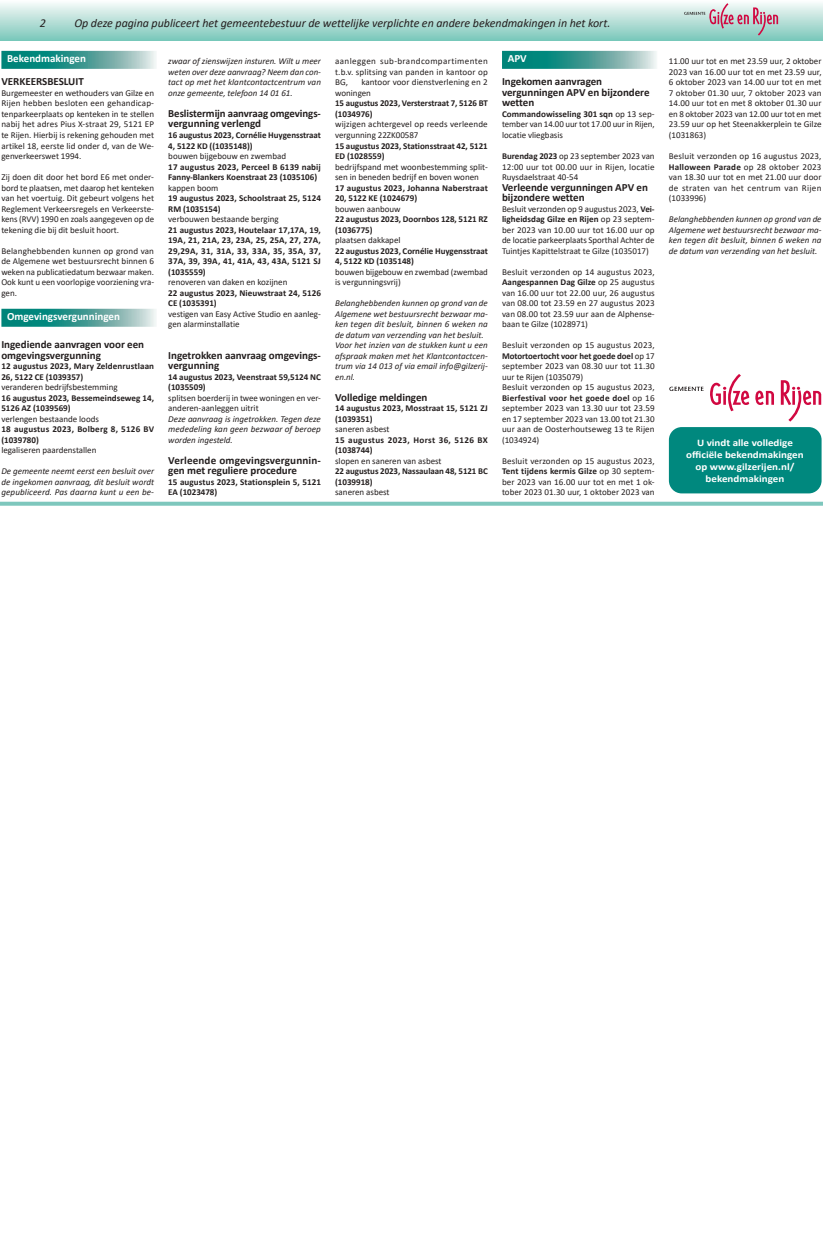
<style>
.page{position:relative;width:823px;height:1248px;background:#fff}
.page>*{position:absolute;margin:0;border:0;box-sizing:border-box;transform-origin:0 0}
.t1{font:italic 12px "Calibri";color:#241f1f}
.t2{font:700 11px/10.5px "Calibri";letter-spacing:-.005em;color:#241f1f}
.t3{font:700 11px "Calibri";color:#fff}
.t4{font:700 10px/12px "Calibri";color:#fff;text-align:center;scale:1.1 1}
.t5{font:9px/10.5px "Calibri";color:#241f1f;text-align:justify}
.t6{font:700 9px/10.5px "Calibri";color:#241f1f}
.t7{font:italic 9px/10.5px "Calibri";color:#241f1f;text-align:justify}
.t8{font:700 9px/10.5px "Calibri";letter-spacing:.025em;color:#241f1f}
.t9{font:700 9px/10.5px "Calibri";letter-spacing:.035em;color:#241f1f}
.s1{font-weight:700}
</style>
<div class="page">
<svg style="left:0;top:501px;width:822px;height:4px;background:#95d0c8"></svg>
<div style="left:668px;top:427px;width:153px;height:66px;background:#00887e;border-radius:13px"></div>
<svg style="left:710px;top:374px;width:110px;height:47px"></svg>
<svg style="left:669px;top:386px;width:34px;height:5px"></svg>
<div style="left:0;top:0;width:822px;height:40px;background:linear-gradient(to bottom,#fcfcfc,#7fc9bc)"></div>
<svg style="left:683px;top:3px;width:94px;height:33px;background:#bec4c5"></svg>
<svg style="left:1px;top:51px;width:155px;height:18px;background:#4ca29b"></svg>
<svg style="left:1px;top:309px;width:155px;height:18px;background:#4da29b"></svg>
<svg style="left:502px;top:51px;width:155px;height:18px;background:#4ca29b"></svg>
<h1 class="t1" style="left:40px;top:14px;width:8px">2</h1>
<h1 class="t1" style="left:74px;top:14px;width:537px">Op deze pagina publiceert het gemeentebestuur de wettelijke verplichte en andere bekendmakingen in het kort.</h1>
<p class="t3" style="left:7px;top:51px;width:80px">Bekendmakingen</p>
<p class="t2" style="left:1px;top:76px;width:84px">VERKEERSBESLUIT</p>
<p class="t5" style="left:1px;top:87px;width:154px">Burgemeester en wethouders van Gilze en Rijen hebben besloten een gehandicap&shy;tenparkeerplaats op kenteken in te stellen nabij het adres Pius X-straat 29, 5121 EP te Rijen. Hierbij is rekening gehouden met artikel 18, eerste lid onder d, van de We&shy;genverkeerswet 1994.</p>
<p class="t5" style="left:1px;top:171px;width:154px">Zij doen dit door het bord E6 met onder&shy;bord te plaatsen, met daarop het kenteken van het voertuig. Dit gebeurt volgens het Reglement Verkeersregels en Verkeerste&shy;kens (RVV) 1990 en zoals aangegeven op de tekening die bij dit besluit hoort.</p>
<p class="t5" style="left:1px;top:245px;width:154px">Belanghebbenden kunnen op grond van de Algemene wet bestuursrecht binnen 6 weken na publicatiedatum bezwaar maken.<br>Ook kunt u een voorlopige voorziening vra&shy;gen.</p>
<p class="t3" style="left:7px;top:308px;width:114px">Omgevingsvergunningen</p>
<p class="t2" style="left:1px;top:339px;width:144px">Ingediende aanvragen voor een omgevingsvergunning</p>
<p class="t6" style="left:1px;top:361px;width:154px">12 augustus 2023, Mary Zeldenrustlaan<br>26, 5122 CE (1039357)</p>
<p class="t5" style="left:1px;top:381px;width:118px">veranderen bedrijfsbestemming</p>
<p class="t6" style="left:1px;top:392px;width:154px">16 augustus 2023, Bessemeindseweg 14,<br>5126 AZ (1039569)</p>
<p class="t5" style="left:1px;top:413px;width:99px">verlengen bestaande loods</p>
<p class="t8" style="left:1px;top:424px;width:154px">18 augustus 2023, Bolberg 8, 5126 BV (1039780)</p>
<p class="t5" style="left:1px;top:444px;width:96px">legaliseren paardenstallen</p>
<p class="t7" style="left:1px;top:465px;width:154px">De gemeente neemt eerst een besluit over de ingekomen aanvraag, dit besluit wordt gepubliceerd. Pas daarna kunt u een be-</p>
<p class="t3" style="left:507px;top:51px;width:20px">APV</p>
<p class="t2" style="left:501px;top:76px;width:149px">Ingekomen aanvragen vergunningen APV en bijzondere wetten</p>
<p class="t5" style="left:501px;top:108px;width:154px"><span class="s1">Commandowisseling 301 sqn</span> op 13 sep&shy;tember van 14.00 uur tot 17.00 uur in Rijen, locatie vliegbasis</p>
<p class="t5" style="left:501px;top:150px;width:154px"><span class="s1">Burendag 2023</span> op 23 september 2023 van 12:00 uur tot 00.00 uur in Rijen, locatie Ruysdaelstraat 40-54</p>
<p class="t2" style="left:501px;top:181px;width:147px">Verleende vergunningen APV en bijzondere wetten</p>
<p class="t5" style="left:501px;top:203px;width:154px">Besluit verzonden op 9 augustus 2023, <span class="s1">Vei&shy;ligheidsdag Gilze en Rijen</span> op 23 septem&shy;ber 2023 van 10.00 uur tot 16.00 uur op de locatie parkeerplaats Sporthal Achter de Tuintjes Kapittelstraat te Gilze (1035017)</p>
<p class="t5" style="left:501px;top:266px;width:154px">Besluit verzonden op 14 augustus 2023, <span class="s1">Aangespannen Dag Gilze</span> op 25 augustus van 16.00 uur tot 22.00 uur, 26 augustus van 08.00 tot 23.59 en 27 augustus 2023 van 08.00 tot 23.59 uur aan de Alphense&shy;baan te Gilze (1028971)</p>
<p class="t5" style="left:501px;top:339px;width:154px;text-align:left">Besluit verzonden op 15 augustus 2023, <span class="s1">Motortoertocht voor het goede doel</span> op 17 september 2023 van 08.30 uur tot 11.30 uur te Rijen (1035079)<br>Besluit verzonden op 15 augustus 2023, <span class="s1">Bierfestival voor het goede doel</span> op 16 september 2023 van 13.30 uur tot 23.59 en 17 september 2023 van 13.00 tot 21.30 uur aan de Oosterhoutseweg 13 te Rijen (1034924)</p>
<p class="t5" style="left:501px;top:455px;width:154px">Besluit verzonden op 15 augustus 2023, <span class="s1">Tent tijdens kermis Gilze</span> op 30 septem&shy;ber 2023 van 16.00 uur tot en met 1 ok&shy;tober 2023 01.30 uur, 1 oktober 2023 van</p>
<p class="t7" style="left:168px;top:56px;width:154px">zwaar of zienswijzen insturen. Wilt u meer weten over deze aanvraag? Neem dan con&shy;tact op met het klantcontactcentrum van onze gemeente, telefoon 14 01 61.</p>
<p class="t2" style="left:168px;top:108px;width:154px">Beslistermijn aanvraag omgevings&shy;vergunning verlengd</p>
<p class="t6" style="left:168px;top:130px;width:154px">16 augustus 2023, Cornélie Huygensstraat<br>4, 5122 KD ((1035148))</p>
<p class="t5" style="left:168px;top:150px;width:119px">bouwen bijgebouw en zwembad</p>
<p class="t6" style="left:168px;top:161px;width:154px">17 augustus 2023, Perceel B 6139 nabij<br>Fanny-Blankers Koenstraat 23 (1035106)</p>
<p class="t5" style="left:168px;top:182px;width:52px">kappen boom</p>
<p class="t6" style="left:168px;top:193px;width:154px">19 augustus 2023, Schoolstraat 25, 5124<br>RM (1035154)</p>
<p class="t5" style="left:168px;top:213px;width:112px">verbouwen bestaande berging</p>
<p class="t6" style="left:168px;top:224px;width:154px;text-align:justify">21 augustus 2023, Houtelaar 17,17A, 19, 19A, 21, 21A, 23, 23A, 25, 25A, 27, 27A, 29,29A, 31, 31A, 33, 33A, 35, 35A, 37, 37A, 39, 39A, 41, 41A, 43, 43A, 5121 SJ (1035559)</p>
<p class="t5" style="left:168px;top:276px;width:121px">renoveren van daken en kozijnen</p>
<p class="t6" style="left:168px;top:287px;width:154px">22 augustus 2023, Nieuwstraat 24, 5126<br>CE (1035391)</p>
<p class="t5" style="left:168px;top:308px;width:154px">vestigen van Easy Active Studio en aanleg&shy;gen alarminstallatie</p>
<p class="t2" style="left:168px;top:349px;width:154px">Ingetrokken aanvraag omgevings&shy;vergunning</p>
<p class="t6" style="left:168px;top:371px;width:154px">14 augustus 2023, Veenstraat 59,5124 NC (1035509)</p>
<p class="t5" style="left:168px;top:392px;width:154px">splitsen boerderij in twee woningen en ver&shy;anderen-aanleggen uitrit</p>
<p class="t7" style="left:168px;top:413px;width:154px">Deze aanvraag is ingetrokken. Tegen deze mededeling kan geen bezwaar of beroep worden ingesteld.</p>
<p class="t2" style="left:168px;top:454px;width:154px">Verleende omgevingsvergunnin&shy;gen met reguliere procedure</p>
<p class="t6" style="left:168px;top:476px;width:154px">15 augustus 2023, Stationsplein 5, 5121<br>EA (1023478)</p>
<p class="t5" style="left:335px;top:56px;width:154px">aanleggen sub-brandcompartimenten t.b.v. splitsing van panden in kantoor op BG,</p>
<p class="t5" style="left:335px;top:77px;width:154px;text-indent:26px">kantoor voor dienstverlening en 2 woningen</p>
<p class="t6" style="left:335px;top:98px;width:154px">15 augustus 2023, Versterstraat 7, 5126 BT (1034976)</p>
<p class="t5" style="left:335px;top:119px;width:154px">wijzigen achtergevel op reeds verleende vergunning 22ZK00587</p>
<p class="t6" style="left:335px;top:140px;width:154px">15 augustus 2023, Stationsstraat 42, 5121<br>ED (1028559)</p>
<p class="t5" style="left:335px;top:161px;width:154px">bedrijfspand met woonbestemming split&shy;sen in beneden bedrijf en boven wonen</p>
<p class="t6" style="left:335px;top:182px;width:154px">17 augustus 2023, Johanna Naberstraat<br>20, 5122 KE (1024679)</p>
<p class="t5" style="left:335px;top:203px;width:67px">bouwen aanbouw</p>
<p class="t6" style="left:335px;top:214px;width:154px">22 augustus 2023, Doornbos 128, 5121 RZ (1036775)</p>
<p class="t5" style="left:335px;top:234px;width:67px">plaatsen dakkapel</p>
<p class="t6" style="left:335px;top:245px;width:154px">22 augustus 2023, Cornélie Huygensstraat<br>4, 5122 KD (1035148)</p>
<p class="t5" style="left:335px;top:266px;width:154px">bouwen bijgebouw en zwembad (zwembad is vergunningsvrij)</p>
<p class="t7" style="left:335px;top:297px;width:154px;text-align:left">Belanghebbenden kunnen op grond van de Algemene wet bestuursrecht bezwaar ma&shy;ken tegen dit besluit, binnen 6 weken na de datum van verzending van het besluit.<br>Voor het inzien van de stukken kunt u een afspraak maken met het Klantcontactcen&shy;trum via 14 013 of via email info@gilzerij&shy;en.nl.</p>
<p class="t2" style="left:335px;top:391px;width:94px">Volledige meldingen</p>
<p class="t6" style="left:335px;top:403px;width:154px">14 augustus 2023, Mosstraat 15, 5121 ZJ (1039351)</p>
<p class="t5" style="left:335px;top:423px;width:56px">saneren asbest</p>
<p class="t9" style="left:335px;top:434px;width:154px">15 augustus 2023, Horst 36, 5126 BX (1038744)</p>
<p class="t5" style="left:335px;top:455px;width:108px">slopen en saneren van asbest</p>
<p class="t6" style="left:335px;top:466px;width:154px">22 augustus 2023, Nassaulaan 48, 5121 BC (1039918)</p>
<p class="t5" style="left:335px;top:486px;width:56px">saneren asbest</p>
<p class="t5" style="left:668px;top:56px;width:154px">11.00 uur tot en met 23.59 uur, 2 oktober 2023 van 16.00 uur tot en met 23.59 uur, 6 oktober 2023 van 14.00 uur tot en met 7 oktober 01.30 uur, 7 oktober 2023 van 14.00 uur tot en met 8 oktober 01.30 uur en 8 oktober 2023 van 12.00 uur tot en met 23.59 uur op het Steenakkerplein te Gilze (1031863)</p>
<p class="t5" style="left:668px;top:150px;width:154px">Besluit verzonden op 16 augustus 2023, <span class="s1">Halloween Parade</span> op 28 oktober 2023 van 18.30 uur tot en met 21.00 uur door de straten van het centrum van Rijen (1033996)</p>
<p class="t7" style="left:668px;top:213px;width:154px">Belanghebbenden kunnen op grond van de Algemene wet bestuursrecht bezwaar ma&shy;ken tegen dit besluit, binnen 6 weken na de datum van verzending van het besluit.</p>
<p class="t4" style="left:685px;top:436px;width:108px">U vindt alle volledige officiële bekendmakingen op www.gilzerijen.nl/ bekendmakingen</p>
</div>
